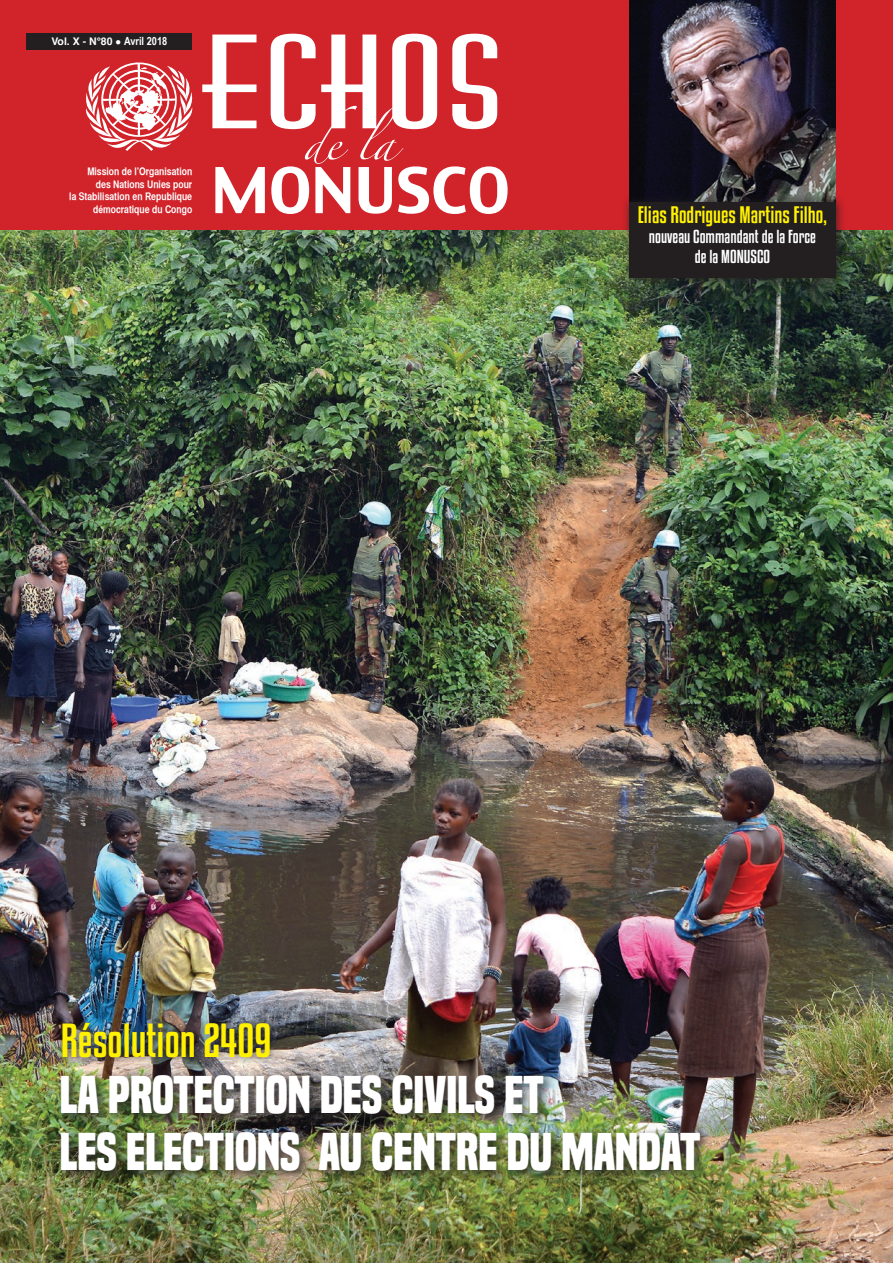
<style>
.page{position:relative;width:893px;height:1263px;background:#fff}
.page>*{position:absolute;margin:0;border:0;box-sizing:border-box;transform-origin:0 0}
.t1{font:700 49.5px/57px "Built Titling Rg";letter-spacing:-.01em;color:#fff}
.t2{font:42px "Kenyan Coffee Rg";color:#fff101}
.t3{font:21px "Kenyan Coffee Rg";color:#fff101}
.t4{font:16.5px/19.8px "Kenyan Coffee Rg";color:#fff;text-align:center}
.t5{font:10.5px/12.6px "Helvetica CY Bold";color:#fff;text-align:right}
.t6{font:700 10.5px "Helvetica";color:#fff}
.s1{font-family:"Arial Narrow";font-size:11.25px}
.s2{font-family:"Arial Narrow";font-weight:700}
</style>
<div class="page">
<img style="left:0;top:229px;width:893px;height:1034px">
<div style="left:0;top:0;width:893px;height:229px;background:#d1232a"></div>
<svg style="left:202px;top:34px;width:306px;height:180px"></svg>
<div style="left:26px;top:34px;width:166px;height:16px;background:#231f20"></div>
<svg style="left:85px;top:62px;width:108px;height:89px"></svg>
<div style="left:54px;top:1015px;width:226px;height:53px;background:#231f20;opacity:.8"></div>
<div style="left:56px;top:1070px;width:657px;height:114px;background:#231f20;opacity:.82"></div>
<img style="left:629px;top:0;width:207px;height:194px">
<div style="left:621px;top:194px;width:225px;height:93px;background:#231f20;opacity:.8"></div>
<div style="left:629px;top:202px;width:207px;height:75px;background:#231f20"></div>
<p class="t6" style="left:51px;top:33px;width:117px">Vol. X - N°80 ● <span class="s1">Avril 2018</span></p>
<p class="t5" style="left:69px;top:165px;width:124px">Mission de l’Organisation<br>des Nations Unies pour<br>la Stabilisation en Republique d<span class="s2">é</span>mocratique du Congo</p>
<h3 class="t3" style="left:638px;top:202px;width:191px">Elias Rodrigues Martins Filho,</h3>
<h3 class="t4" style="left:649px;top:226px;width:168px">nouveau Commandant de la Force de la MONUSCO</h3>
<h2 class="t2" style="left:61px;top:1015px;width:212px">Résolution 2409</h2>
<h1 class="t1" style="left:60px;top:1067px;width:643px">LA PROTECTION DES CIVILS ET<br>LES ELECTIONS AU CENTRE DU MANDAT</h1>
</div>
